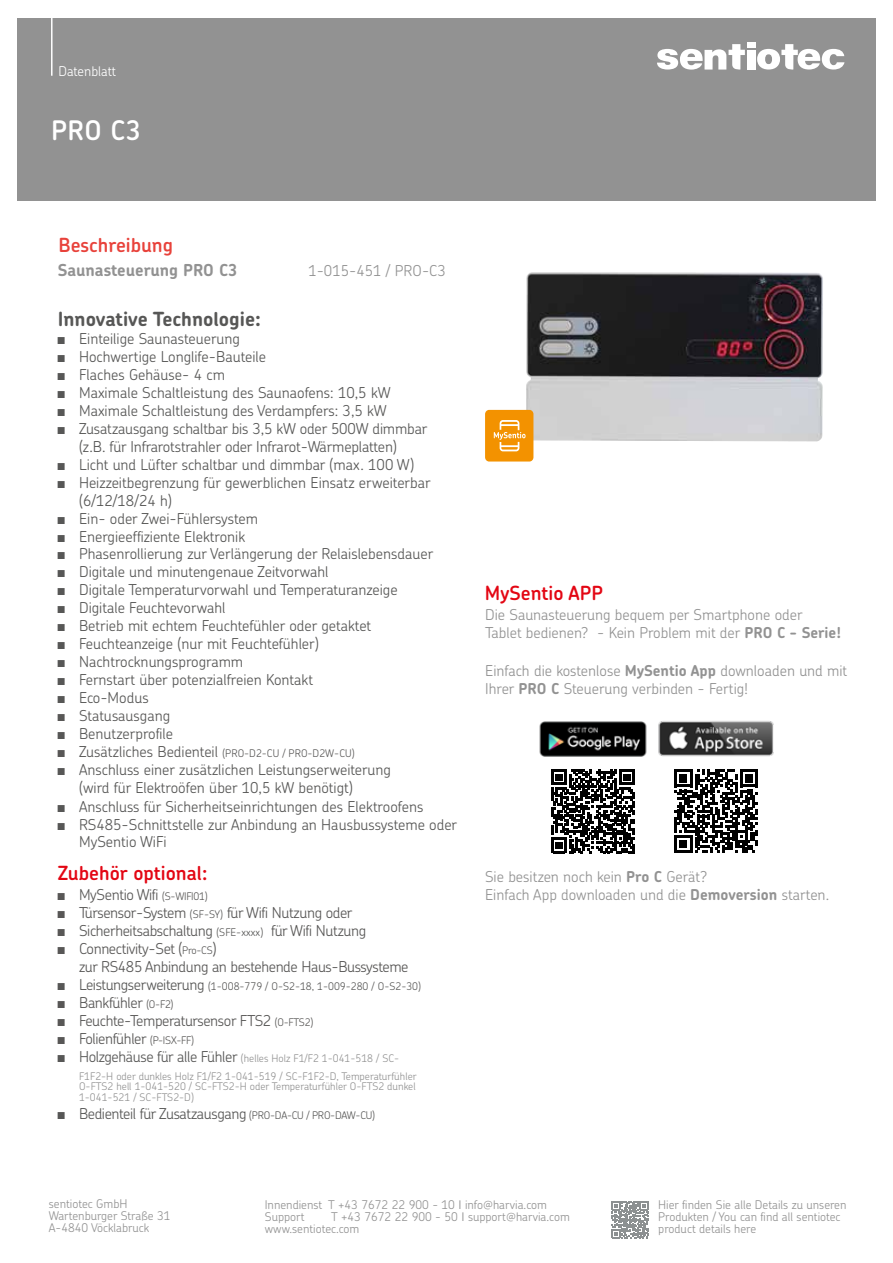
<style>
.page{position:relative;width:893px;height:1263px;background:#fff}
.page>*{position:absolute;margin:0;border:0;box-sizing:border-box;transform-origin:0 0}
.t1{font:600 27px "Chevin Pro";color:#fff}
.t2{font:600 19.5px "Chevin Pro";color:#e30613}
.t3{font:700 19.5px "Chevin Pro";color:#575756}
.t4{font:600 19.5px "Chevin Pro";color:#e8423b}
.t5{font:700 16.5px "Chevin Pro";color:#929292}
.t6{font:300 15px/18px "Chevin Pro";color:#575756}
.t7{font:300 15px/18px "Chevin Pro";letter-spacing:-.025em;color:#585756}
.t8{font:300 15px/18px "Chevin Pro";color:#929292}
.t9{font:300 15px "Chevin Pro";letter-spacing:-.025em;color:#575756}
.t10{font:300 15px "Chevin Pro";color:#585756}
.t11{font:300 15px "Chevin Pro";letter-spacing:-.005em;color:#585756}
.t12{font:300 13.5px "Chevin Pro";color:#fff}
.t13{font:300 12px/12px "Chevin Pro";color:#929292}
.t14{font:300 10.5px/17.2px "Chevin Pro";color:#929292}
.t15{font:300 10.5px "Chevin Pro";color:#575756}
.s1{font-family:"Arial Narrow";font-weight:400}
.s2{font-size:10.5px}
.s3{font-weight:700}
.s4{font-size:10.5px;color:#575756}
.s5{color:#575756}
.s6{font-family:"Arial Narrow";font-weight:400;font-size:15px}
.s7{font-size:15px}
.s8{font-family:"Arial Narrow";font-weight:400;font-size:15px;color:#575756}
.s9{font-size:15px;color:#575756}
</style>
<div class="page">
<div style="left:17px;top:18px;width:859px;height:183px;background:#929292"></div>
<svg style="left:657px;top:44px;width:88px;height:26px"></svg>
<svg style="left:757px;top:44px;width:87px;height:26px"></svg>
<div style="left:747px;top:50px;width:8px;height:20px;background:#fff"></div>
<div style="left:747px;top:43px;width:8px;height:5px;background:#fff"></div>
<hr style="left:51px;top:4px;width:2px;height:72px;background:#fff">
<svg style="left:611px;top:1201px;width:37px;height:37px"></svg>
<svg style="left:485px;top:272px;width:338px;height:190px"></svg>
<img style="left:526px;top:272px;width:228px;height:169px">
<div style="left:485px;top:410px;width:48px;height:51px;background:#f39200;border-radius:4px"></div>
<svg style="left:494px;top:420px;width:31px;height:31px"></svg>
<img style="left:539px;top:721px;width:235px;height:36px">
<svg style="left:675px;top:770px;width:83px;height:83px"></svg>
<svg style="left:551px;top:769px;width:84px;height:84px"></svg>
<p class="t12" style="left:58px;top:62px;width:59px">Datenblatt</p>
<h1 class="t1" style="left:51px;top:112px;width:92px">PRO C3</h1>
<h2 class="t4" style="left:58px;top:232px;width:116px">Beschreibung</h2>
<p class="t5" style="left:58px;top:260px;width:181px">Saunasteuerung PRO C3</p>
<p class="t8" style="left:308px;top:261px;width:139px">1-015-451 / PRO-C3</p>
<h2 class="t3" style="left:58px;top:307px;width:205px">Innovative Technologie:</h2>
<p class="t6" style="left:58px;top:329px;width:184px"><span class="s1">■</span> Einteilige Saunasteuerung</p>
<p class="t6" style="left:58px;top:347px;width:210px"><span class="s1">■</span> Hochwertige Longlife-Bauteile</p>
<p class="t6" style="left:58px;top:365px;width:169px"><span class="s1">■</span> Flaches Gehäuse- 4 cm</p>
<p class="t6" style="left:58px;top:383px;width:334px"><span class="s1">■</span> Maximale Schaltleistung des Saunaofens: 10,5 kW</p>
<p class="t6" style="left:58px;top:401px;width:330px"><span class="s1">■</span> Maximale Schaltleistung des Verdampfers: 3,5 kW</p>
<p class="t6" style="left:79px;top:419px;width:350px;text-indent:-21px"><span class="s1">■</span> Zusatzausgang schaltbar bis 3,5 kW oder 500W dimmbar (z.B. für Infrarotstrahler oder Infrarot-Wärmeplatten)</p>
<p class="t6" style="left:58px;top:455px;width:358px"><span class="s1">■</span> Licht und Lüfter schaltbar und dimmbar (max. 100 W)</p>
<p class="t6" style="left:79px;top:473px;width:353px;text-indent:-21px"><span class="s1">■</span> Heizzeitbegrenzung für gewerblichen Einsatz erweiterbar (6/12/18/24 h)</p>
<p class="t6" style="left:58px;top:509px;width:202px"><span class="s1">■</span> Ein- oder Zwei-Fühlersystem</p>
<p class="t6" style="left:58px;top:527px;width:189px"><span class="s1">■</span> Energieeffiziente Elektronik</p>
<p class="t6" style="left:58px;top:544px;width:377px"><span class="s1">■</span> Phasenrollierung zur Verlängerung der Relaislebensdauer</p>
<p class="t6" style="left:58px;top:562px;width:272px"><span class="s1">■</span> Digitale und minutengenaue Zeitvorwahl</p>
<p class="t6" style="left:58px;top:580px;width:341px"><span class="s1">■</span> Digitale Temperaturvorwahl und Temperaturanzeige</p>
<p class="t6" style="left:58px;top:598px;width:169px"><span class="s1">■</span> Digitale Feuchtevorwahl</p>
<p class="t6" style="left:58px;top:616px;width:315px"><span class="s1">■</span> Betrieb mit echtem Feuchtefühler oder getaktet</p>
<p class="t6" style="left:58px;top:634px;width:263px"><span class="s1">■</span> Feuchteanzeige (nur mit Feuchtefühler)</p>
<p class="t6" style="left:58px;top:652px;width:187px"><span class="s1">■</span> Nachtrocknungsprogramm</p>
<p class="t6" style="left:58px;top:670px;width:257px"><span class="s1">■</span> Fernstart über potenzialfreien Kontakt</p>
<p class="t6" style="left:58px;top:688px;width:92px"><span class="s1">■</span> Eco-Modus</p>
<p class="t11" style="left:58px;top:705px;width:114px"><span class="s1">■</span> Statusausgang</p>
<p class="t6" style="left:58px;top:724px;width:117px"><span class="s1">■</span> Benutzerprofile</p>
<p class="t10" style="left:58px;top:741px;width:298px"><span class="s1">■</span> Zusätzliches Bedienteil <span class="s2">(PRO-D2-CU / PRO-D2W-CU)</span></p>
<p class="t6" style="left:79px;top:760px;width:313px;text-indent:-21px"><span class="s1">■</span> Anschluss einer zusätzlichen Leistungserweiterung (wird für Elektroöfen über 10,5 kW benötigt)</p>
<p class="t6" style="left:58px;top:797px;width:367px"><span class="s1">■</span> Anschluss für Sicherheitseinrichtungen des Elektroofens</p>
<p class="t6" style="left:79px;top:815px;width:380px;line-height:17.2px;text-indent:-21px"><span class="s1">■</span> RS485-Schnittstelle zur Anbindung an Hausbussysteme oder<br>MySentio WiFi</p>
<h2 class="t2" style="left:58px;top:860px;width:151px">Zubehör optional:</h2>
<h2 class="t2" style="left:485px;top:580px;width:120px">MySentio APP</h2>
<p class="t8" style="left:485px;top:605px;width:357px">Die Saunasteuerung bequem per Smartphone oder<br>Tablet bedienen? - Kein Problem mit der <span class="s3">PRO C - Serie!</span></p>
<p class="t8" style="left:485px;top:661px;width:364px">Einfach die kostenlose <span class="s3">MySentio App</span> downloaden und mit<br>Ihrer <span class="s3">PRO C</span> Steuerung verbinden - Fertig!</p>
<p class="t8" style="left:485px;top:867px;width:224px">Sie besitzen noch kein <span class="s3">Pro C</span> Gerät?</p>
<p class="t7" style="left:58px;top:885px;width:151px"><span class="s1">■</span> MySentio Wifi <span class="s2">(S-WIFI01)</span></p>
<p class="t8" style="left:485px;top:885px;width:346px">Einfach App downloaden und die <span class="s3">Demoversion</span> starten.</p>
<p class="t7" style="left:58px;top:903px;width:296px"><span class="s1">■</span> Türsensor-System <span class="s4">(SF-SY)</span> für Wifi Nutzung oder</p>
<p class="t7" style="left:58px;top:921px;width:310px"><span class="s1">■</span> Sicherheitsabschaltun<span class="s5">g</span> <span class="s4">(SFE-xxxx)</span> für Wifi Nutzung</p>
<p class="t7" style="left:79px;top:939px;width:331px;text-indent:-21px"><span class="s1">■</span> Connectivity-Set (<span class="s2">Pro-CS</span>)<br>zur RS485 Anbindung an bestehende Haus-Bussysteme</p>
<p class="t15" style="left:58px;top:979px;width:365px"><span class="s6">■</span> <span class="s7">Leistungserweiterung</span> (1-008-779 / O-S2-18, 1-009-280 / O-S2-30)</p>
<p class="t7" style="left:58px;top:993px;width:117px"><span class="s1">■</span> Bankfühler <span class="s2">(O-F2)</span></p>
<p class="t7" style="left:58px;top:1011px;width:257px"><span class="s1">■</span> Feuchte-Temperatursensor FTS2 <span class="s2">(O-FTS2)</span></p>
<p class="t7" style="left:58px;top:1029px;width:138px"><span class="s1">■</span> Folienfühler <span class="s2">(P-ISX-FF)</span></p>
<p class="t14" style="left:79px;top:1049px;width:339px;text-indent:-21px"><span class="s8">■</span> <span class="s9">Holzgehäuse für alle Fühler</span> (helles Holz F1/F2 1-041-518 / SC-<br>F1F2-H oder dunkles Holz F1/F2 1-041-519 / SC-F1F2-D, Temperaturfühler</p>
<p class="t14" style="left:79px;top:1081px;width:338px;line-height:10.5px">O-FTS2 hell 1-041-520 / SC-FTS2-H oder Temperaturfühler O-FTS2 dunkel<br>1-041-521 / SC-FTS2-D)</p>
<p class="t9" style="left:58px;top:1103px;width:319px"><span class="s1">■</span> Bedienteil für Zusatzausgang <span class="s2">(PRO-DA-CU / PRO-DAW-CU)</span></p>
<p class="t13" style="left:49px;top:1197px;width:123px">sentiotec GmbH<br>Wartenburger Straße 31<br>A-4840 Vöcklabruck</p>
<p class="t13" style="left:658px;top:1199px;width:190px">Hier finden Sie alle Details zu unseren<br>Produkten / You can find all sentiotec product details here</p>
<p class="t13" style="left:265px;top:1198px;width:284px">Innendienst T +43 7672 22 900 - 10 info@harvia.com<br>Support</p>
<p class="t13" style="left:265px;top:1210px;width:307px;text-indent:66px">T +43 7672 22 900 - 50 support@harvia.com www.sentiotec.com</p>
</div>
